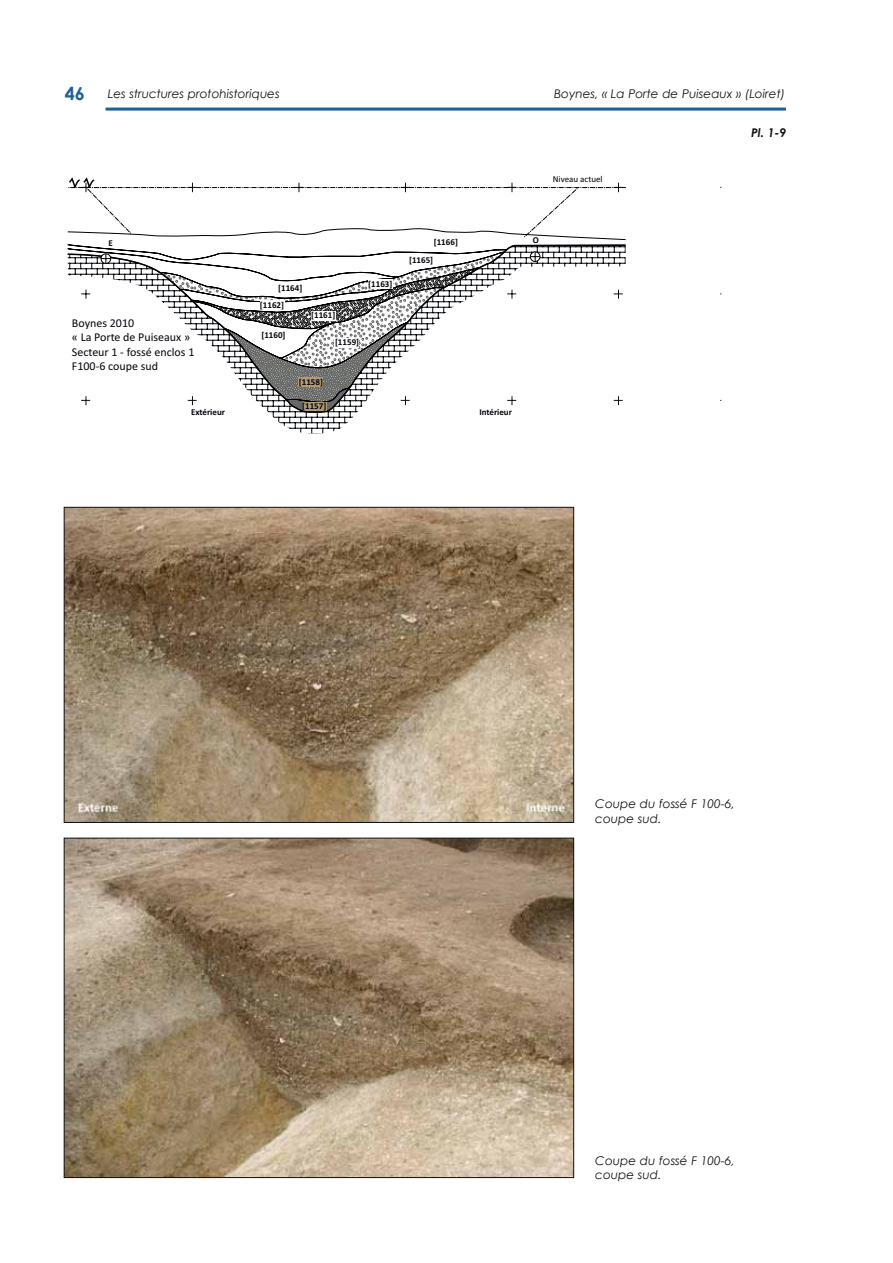
<style>
.page{position:relative;width:893px;height:1263px;background:#fff}
.page>*{position:absolute;margin:0;border:0;box-sizing:border-box;transform-origin:0 0}
.t1{font:700 18px "Century Gothic";color:#1d609b}
.t2{font:italic 12px/14.4px "Century Gothic";color:#121212}
.t3{font:12px/14.4px "Calibri";color:#010409}
.t4{font:italic 700 12px "Century Gothic";color:#121212}
.t5{font:700 9px "Calibri";color:#010409}
.t6{font:9px "Calibri";color:#000}
</style>
<div class="page">
<hr style="left:106px;top:108px;width:680px;height:3px;background:#1d609b">
<hr style="left:64px;top:506px;width:657px;height:1px;background:#121212">
<hr style="left:64px;top:400px;width:657px;height:1px;background:#121212">
<hr style="left:64px;top:293px;width:657px;height:1px;background:#121212">
<hr style="left:64px;top:187px;width:657px;height:1px;background:#121212">
<div style="left:64px;top:128px;width:17px;height:340px;background:#fff"></div>
<div style="left:623px;top:128px;width:97px;height:340px;background:#fff"></div>
<svg style="left:272px;top:414px;width:82px;height:20px"></svg>
<svg style="left:67px;top:238px;width:559px;height:175px"></svg>
<div style="left:334px;top:338px;width:25px;height:9px;background:#fff"></div>
<div style="left:260px;top:300px;width:25px;height:10px;background:#fff"></div>
<div style="left:368px;top:279px;width:25px;height:10px;background:#fff"></div>
<div style="left:311px;top:311px;width:24px;height:9px;background:#fff"></div>
<div style="left:299px;top:377px;width:24px;height:10px;background:#b19b73"></div>
<div style="left:303px;top:402px;width:23px;height:9px;background:#b19b73"></div>
<div style="left:530px;top:251px;width:10px;height:11px;border:1px solid #000;border-radius:50%"></div>
<svg style="left:530px;top:252px;width:10px;height:9px"></svg>
<div style="left:101px;top:253px;width:10px;height:11px;border:1px solid #000;border-radius:50%"></div>
<svg style="left:101px;top:254px;width:10px;height:9px"></svg>
<svg style="left:67px;top:179px;width:559px;height:59px"></svg>
<img style="left:66px;top:509px;width:506px;height:312px">
<div style="left:64px;top:507px;width:510px;height:316px;border:1px solid #121212"></div>
<img style="left:66px;top:840px;width:506px;height:336px">
<h1 class="t1" style="left:65px;top:83px;width:22px">46</h1>
<p class="t2" style="left:108px;top:87px;width:173px">Les structures protohistoriques</p>
<p class="t2" style="left:554px;top:87px;width:232px">Boynes, « La Porte de Puiseaux » (Loiret)</p>
<p class="t6" style="left:553px;top:173px;width:51px">Niveau actuel</p>
<p class="t5" style="left:109px;top:237px;width:6px">E</p>
<p class="t3" style="left:72px;top:315px;width:124px">Boynes 2010<br>« La Porte de Puiseaux »<br>Secteur 1 - fossé enclos 1<br>F100-6 coupe sud</p>
<p class="t5" style="left:278px;top:282px;width:26px">[1164]</p>
<p class="t5" style="left:260px;top:300px;width:26px">[1162]</p>
<p class="t5" style="left:261px;top:330px;width:26px">[1160]</p>
<p class="t5" style="left:311px;top:309px;width:26px">[1161]</p>
<p class="t5" style="left:335px;top:337px;width:26px">[1159]</p>
<p class="t5" style="left:368px;top:278px;width:26px">[1163]</p>
<p class="t5" style="left:434px;top:237px;width:26px">[1166]</p>
<p class="t5" style="left:409px;top:255px;width:26px">[1165]</p>
<p class="t5" style="left:299px;top:376px;width:26px">[1158]</p>
<p class="t5" style="left:302px;top:400px;width:26px">[1157]</p>
<p class="t5" style="left:191px;top:406px;width:36px">Extérieur</p>
<p class="t5" style="left:479px;top:406px;width:34px">Intérieur</p>
<p class="t5" style="left:533px;top:234px;width:8px">O</p>
<p class="t4" style="left:751px;top:124px;width:37px">Pl. 1-9</p>
<p class="t2" style="left:595px;top:797px;width:141px">Coupe du fossé F 100-6, coupe sud.</p>
<p class="t2" style="left:595px;top:1153px;width:141px">Coupe du fossé F 100-6, coupe sud.</p>
</div>
